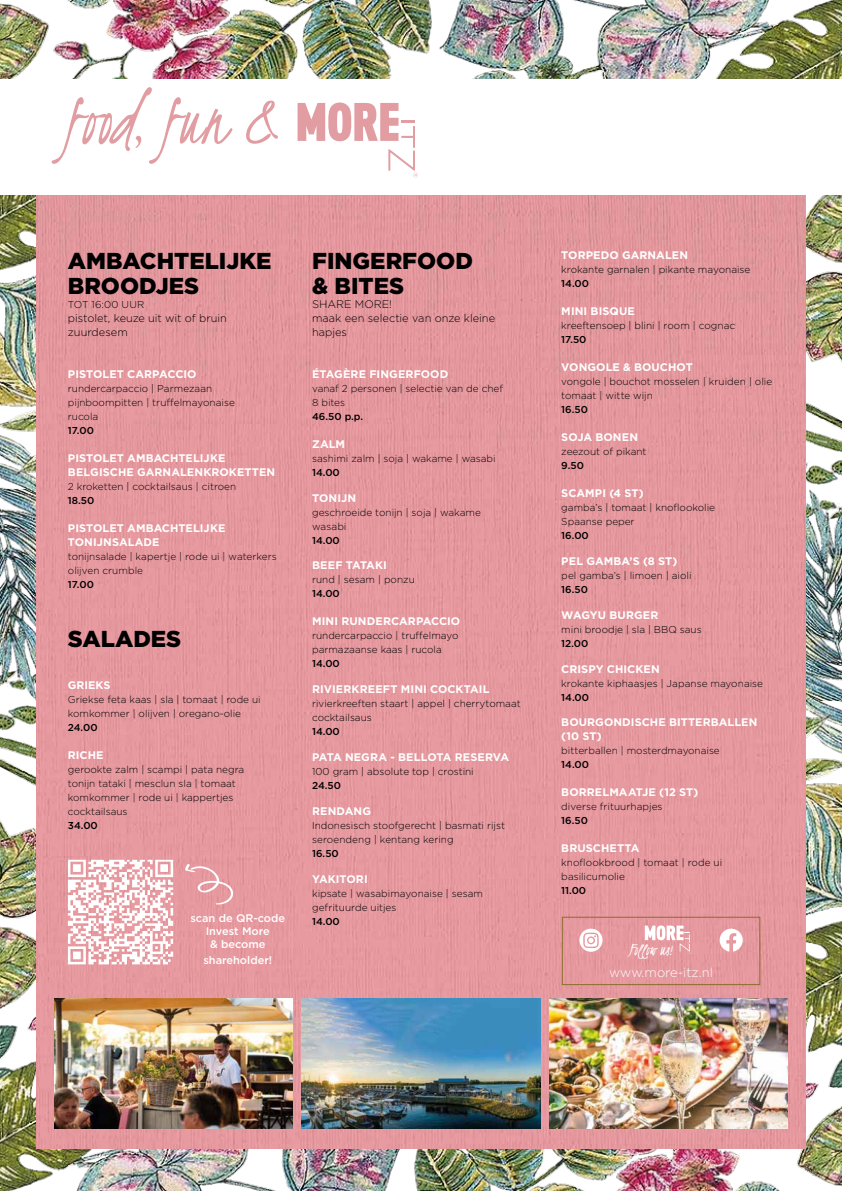
<style>
.page{position:relative;width:842px;height:1191px;background:#fff}
.page>*{position:absolute;margin:0;border:0;box-sizing:border-box;transform-origin:0 0}
.t1{font:74px "Kristi";letter-spacing:.005em;color:#e19da1}
.t2{font:900 23px/25px "Gotham";color:#000}
.t3{font:19px "Kristi";color:#fff}
.t4{font:300 13px "Gotham";color:#fff}
.t5{font:700 11px/14px "Gotham";letter-spacing:.005em;color:#fff}
.t6{font:300 11px/14px "Gotham";color:#000}
.t7{font:500 11px/13.2px "Gotham";color:#fff;text-align:center}
.t8{font:300 10px/14px "Gotham";color:#000}
.t9{font:500 10px "Gotham";color:#000}
.t10{font:300 10px "Gotham";letter-spacing:.025em;color:#000}
</style>
<div class="page">
<img style="left:0;top:0;width:842px;height:1191px">
<img style="left:36px;top:195px;width:770px;height:953px">
<div style="left:0;top:79px;width:842px;height:116px;background:#fff"></div>
<svg style="left:298px;top:102px;width:120px;height:75px"></svg>
<img style="left:55px;top:998px;width:238px;height:130px">
<img style="left:549px;top:998px;width:238px;height:130px">
<img style="left:302px;top:998px;width:238px;height:130px">
<div style="left:562px;top:916px;width:198px;height:69px;border:1px solid #8c6e2e"></div>
<svg style="left:645px;top:925px;width:46px;height:29px"></svg>
<svg style="left:579px;top:928px;width:23px;height:23px"></svg>
<svg style="left:720px;top:928px;width:23px;height:23px"></svg>
<svg style="left:68px;top:859px;width:105px;height:105px"></svg>
<svg style="left:185px;top:864px;width:49px;height:40px;background:#e8a5ab"></svg>
<h1 class="t1" style="left:65px;top:74px;width:216px">food, fun &amp;</h1>
<h2 class="t2" style="left:68px;top:248px;width:205px">AMBACHTELIJKE<br>BROODJES</h2>
<p class="t10" style="left:68px;top:298px;width:78px">TOT 16:00 UUR</p>
<p class="t6" style="left:68px;top:310px;width:161px">pistolet, keuze uit wit of bruin zuurdesem</p>
<p class="t5" style="left:68px;top:367px;width:130px">PISTOLET CARPACCIO</p>
<p class="t8" style="left:68px;top:381px;width:168px">rundercarpaccio | Parmezaan pijnboompitten | truffelmayonaise rucola</p>
<p class="t9" style="left:68px;top:423px;width:28px">17.00</p>
<p class="t5" style="left:68px;top:451px;width:209px">PISTOLET AMBACHTELIJKE<br>BELGISCHE GARNALENKROKETTEN</p>
<p class="t8" style="left:68px;top:479px;width:170px">2 kroketten | cocktailsaus | citroen</p>
<p class="t9" style="left:68px;top:493px;width:28px">18.50</p>
<p class="t5" style="left:68px;top:521px;width:159px">PISTOLET AMBACHTELIJKE<br>TONIJNSALADE</p>
<p class="t8" style="left:68px;top:549px;width:210px">tonijnsalade | kapertje | rode ui | waterkers olijven crumble</p>
<p class="t9" style="left:68px;top:577px;width:28px">17.00</p>
<h2 class="t2" style="left:68px;top:626px;width:115px">SALADES</h2>
<p class="t5" style="left:68px;top:678px;width:44px">GRIEKS</p>
<p class="t8" style="left:68px;top:692px;width:194px">Griekse feta kaas | sla | tomaat | rode ui komkommer | olijven | oregano-olie</p>
<p class="t9" style="left:68px;top:721px;width:31px">24.00</p>
<p class="t5" style="left:68px;top:748px;width:37px">RICHE</p>
<p class="t8" style="left:68px;top:762px;width:178px">gerookte zalm | scampi | pata negra tonijn tataki | mesclun sla | tomaat komkommer | rode ui | kappertjes cocktailsaus</p>
<p class="t9" style="left:68px;top:819px;width:31px">34.00</p>
<p class="t7" style="left:190px;top:911px;width:96px">scan de QR-code<br>Invest More<br>&amp; become</p>
<p class="t7" style="left:203px;top:953px;width:70px">shareholder!</p>
<h2 class="t2" style="left:312px;top:248px;width:162px">FINGERFOOD &amp; BITES</h2>
<p class="t6" style="left:312px;top:296px;width:185px">SHARE MORE!<br>maak een selectie van onze kleine hapjes</p>
<p class="t5" style="left:312px;top:367px;width:138px">ÉTAGÈRE FINGERFOOD</p>
<p class="t8" style="left:312px;top:381px;width:192px">vanaf 2 personen | selectie van de chef<br>8 bites</p>
<p class="t9" style="left:312px;top:409px;width:53px">46.50 p.p.</p>
<p class="t5" style="left:312px;top:437px;width:35px">ZALM</p>
<p class="t8" style="left:312px;top:451px;width:185px">sashimi zalm | soja | wakame | wasabi</p>
<p class="t9" style="left:312px;top:465px;width:29px">14.00</p>
<p class="t5" style="left:312px;top:490px;width:46px">TONIJN</p>
<p class="t8" style="left:312px;top:505px;width:170px">geschroeide tonijn | soja | wakame wasabi</p>
<p class="t9" style="left:312px;top:533px;width:29px">14.00</p>
<p class="t5" style="left:312px;top:558px;width:76px">BEEF TATAKI</p>
<p class="t8" style="left:312px;top:572px;width:104px">rund | sesam | ponzu</p>
<p class="t9" style="left:312px;top:587px;width:29px">14.00</p>
<p class="t5" style="left:312px;top:614px;width:150px">MINI RUNDERCARPACCIO</p>
<p class="t8" style="left:312px;top:628px;width:148px">rundercarpaccio | truffelmayo parmazaanse kaas | rucola</p>
<p class="t9" style="left:312px;top:657px;width:29px">14.00</p>
<p class="t5" style="left:312px;top:682px;width:179px">RIVIERKREEFT MINI COCKTAIL</p>
<p class="t8" style="left:312px;top:696px;width:210px">rivierkreeften staart | appel | cherrytomaat cocktailsaus</p>
<p class="t9" style="left:312px;top:725px;width:29px">14.00</p>
<p class="t5" style="left:312px;top:750px;width:199px">PATA NEGRA - BELLOTA RESERVA</p>
<p class="t8" style="left:312px;top:764px;width:163px">100 gram | absolute top | crostini</p>
<p class="t9" style="left:312px;top:779px;width:30px">24.50</p>
<p class="t5" style="left:312px;top:804px;width:60px">RENDANG</p>
<p class="t8" style="left:312px;top:818px;width:194px">Indonesisch stoofgerecht | basmati rijst seroendeng | kentang kering</p>
<p class="t9" style="left:312px;top:846px;width:28px">16.50</p>
<p class="t5" style="left:312px;top:871px;width:57px">YAKITORI</p>
<p class="t8" style="left:312px;top:886px;width:172px">kipsate | wasabimayonaise | sesam gefrituurde uitjes</p>
<p class="t9" style="left:312px;top:914px;width:29px">14.00</p>
<p class="t5" style="left:561px;top:248px;width:128px">TORPEDO GARNALEN</p>
<p class="t8" style="left:561px;top:262px;width:191px">krokante garnalen | pikante mayonaise</p>
<p class="t9" style="left:561px;top:277px;width:29px">14.00</p>
<p class="t5" style="left:561px;top:304px;width:75px">MINI BISQUE</p>
<p class="t8" style="left:561px;top:318px;width:176px">kreeftensoep | blini | room | cognac</p>
<p class="t9" style="left:561px;top:333px;width:27px">17.50</p>
<p class="t5" style="left:561px;top:360px;width:133px">VONGOLE &amp; BOUCHOT</p>
<p class="t8" style="left:561px;top:374px;width:212px">vongole | bouchot mosselen | kruiden | olie tomaat | witte wijn</p>
<p class="t9" style="left:561px;top:403px;width:28px">16.50</p>
<p class="t5" style="left:561px;top:430px;width:78px">SOJA BONEN</p>
<p class="t8" style="left:561px;top:444px;width:87px">zeezout of pikant</p>
<p class="t9" style="left:561px;top:459px;width:24px">9.50</p>
<p class="t5" style="left:561px;top:486px;width:84px">SCAMPI (4 ST)</p>
<p class="t8" style="left:561px;top:500px;width:155px">gamba’s | tomaat | knoflookolie<br>Spaanse peper</p>
<p class="t9" style="left:561px;top:529px;width:29px">16.00</p>
<p class="t5" style="left:561px;top:554px;width:118px">PEL GAMBA’S (8 ST)</p>
<p class="t8" style="left:561px;top:568px;width:132px">pel gamba’s | limoen | aioli</p>
<p class="t9" style="left:561px;top:583px;width:28px">16.50</p>
<p class="t5" style="left:561px;top:608px;width:99px">WAGYU BURGER</p>
<p class="t8" style="left:561px;top:622px;width:142px">mini broodje | sla | BBQ saus</p>
<p class="t9" style="left:561px;top:636px;width:29px">12.00</p>
<p class="t5" style="left:561px;top:661px;width:100px">CRISPY CHICKEN</p>
<p class="t8" style="left:561px;top:676px;width:203px">krokante kiphaasjes | Japanse mayonaise</p>
<p class="t9" style="left:561px;top:690px;width:29px">14.00</p>
<p class="t5" style="left:561px;top:715px;width:198px">BOURGONDISCHE BITTERBALLEN (10 ST)</p>
<p class="t8" style="left:561px;top:743px;width:160px">bitterballen | mosterdmayonaise</p>
<p class="t9" style="left:561px;top:758px;width:29px">14.00</p>
<p class="t5" style="left:561px;top:785px;width:139px">BORRELMAATJE (12 ST)</p>
<p class="t8" style="left:561px;top:799px;width:103px">diverse frituurhapjes</p>
<p class="t9" style="left:561px;top:814px;width:28px">16.50</p>
<p class="t5" style="left:561px;top:841px;width:80px">BRUSCHETTA</p>
<p class="t8" style="left:561px;top:855px;width:162px">knoflookbrood | tomaat | rode ui basilicumolie</p>
<p class="t9" style="left:561px;top:884px;width:26px">11.00</p>
<h3 class="t3" style="left:629px;top:937px;width:46px">Follow us!</h3>
<h3 class="t4" style="left:609px;top:964px;width:105px">www.more-itz.nl</h3>
</div>
